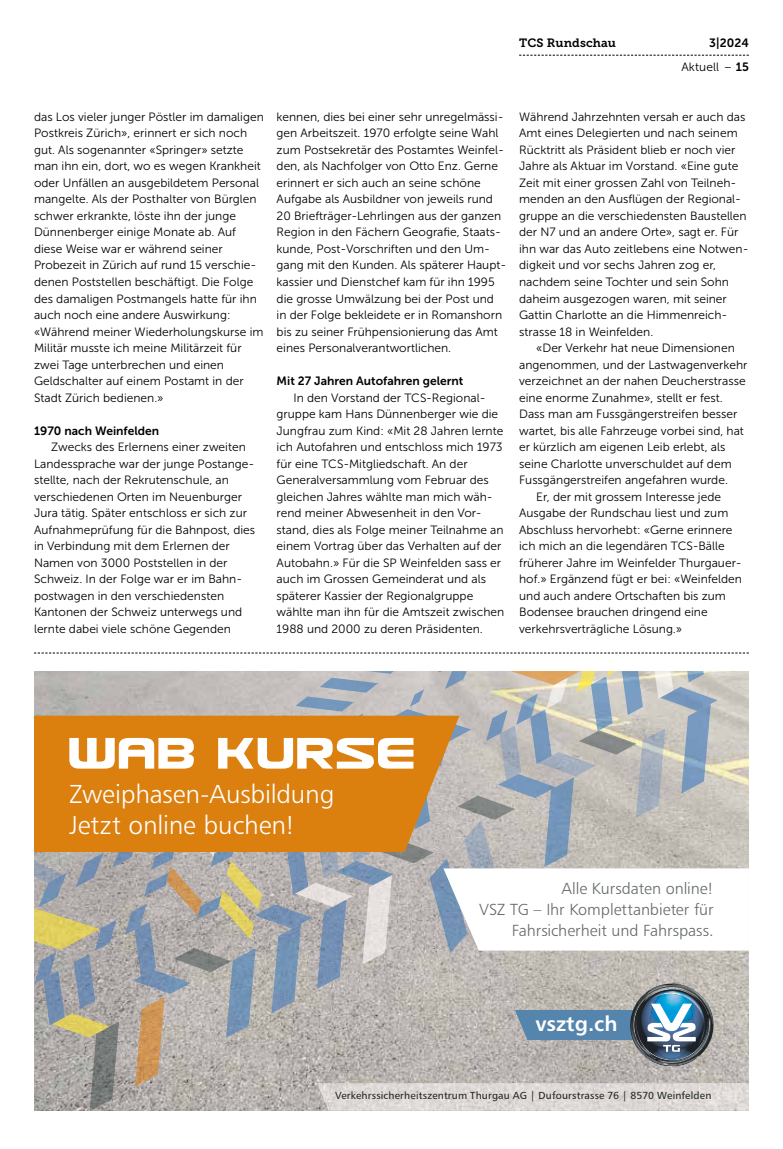
<style>
.page{position:relative;width:783px;height:1149px;background:#fff}
.page>*{position:absolute;margin:0;border:0;box-sizing:border-box;transform-origin:0 0}
.t1{font:52.8px "Usuzi";color:#fff}
.t2{font:25.95px/31.7px "Humanist 777 BT Light B";letter-spacing:-.005em;color:#fff}
.t3{font:20.85px "Humanist 777 BT Bold B";color:#fff}
.t4{font:16.05px/21px "Humanist 777 BT Light B";letter-spacing:-.005em;color:#64696a;text-align:right}
.t5{font:12px/16.5px "Museo Sans 300";color:#000}
.t6{font:12px "Museo Sans 700";color:#000}
.t7{font:12px "Museo Slab 700";letter-spacing:.01em;color:#000}
.t8{font:10.2px "Humanist 777 BT Roman B";letter-spacing:.015em;color:#212424}
.s1{font-family:"Museo Sans 700"}
</style>
<div class="page">
<svg style="left:519px;top:55px;width:229px;height:1px"></svg>
<img style="left:34px;top:671px;width:714px;height:439px">
<img style="left:368px;top:671px;width:26px;height:2px">
<img style="left:319px;top:677px;width:59px;height:15px">
<img style="left:295px;top:696px;width:59px;height:15px">
<img style="left:34px;top:860px;width:28px;height:22px">
<img style="left:445px;top:671px;width:21px;height:17px">
<img style="left:510px;top:671px;width:66px;height:13px">
<img style="left:369px;top:709px;width:102px;height:41px">
<img style="left:34px;top:908px;width:65px;height:41px">
<img style="left:349px;top:713px;width:14px;height:2px">
<img style="left:410px;top:689px;width:14px;height:17px">
<img style="left:112px;top:851px;width:29px;height:16px">
<img style="left:75px;top:852px;width:29px;height:35px">
<img style="left:39px;top:872px;width:28px;height:34px">
<img style="left:681px;top:710px;width:29px;height:83px">
<img style="left:635px;top:728px;width:30px;height:89px">
<img style="left:544px;top:777px;width:29px;height:89px">
<img style="left:464px;top:820px;width:37px;height:48px">
<img style="left:429px;top:858px;width:38px;height:94px">
<img style="left:362px;top:884px;width:30px;height:80px">
<img style="left:317px;top:906px;width:29px;height:82px">
<img style="left:271px;top:928px;width:30px;height:85px">
<img style="left:226px;top:947px;width:29px;height:90px">
<img style="left:135px;top:996px;width:29px;height:90px">
<img style="left:90px;top:1021px;width:29px;height:89px">
<svg style="left:607px;top:671px;width:9px;height:5px"></svg>
<img style="left:576px;top:671px;width:19px;height:21px">
<img style="left:546px;top:677px;width:21px;height:31px">
<img style="left:516px;top:693px;width:21px;height:31px">
<img style="left:486px;top:709px;width:21px;height:31px">
<img style="left:275px;top:851px;width:11px;height:2px">
<img style="left:125px;top:903px;width:21px;height:31px">
<img style="left:95px;top:919px;width:21px;height:31px">
<img style="left:35px;top:951px;width:21px;height:32px">
<img style="left:660px;top:686px;width:57px;height:24px">
<img style="left:579px;top:730px;width:57px;height:24px">
<img style="left:538px;top:751px;width:58px;height:25px">
<img style="left:498px;top:773px;width:57px;height:24px">
<img style="left:459px;top:795px;width:56px;height:24px">
<img style="left:376px;top:851px;width:58px;height:12px">
<img style="left:336px;top:860px;width:57px;height:24px">
<img style="left:295px;top:882px;width:58px;height:24px">
<img style="left:254px;top:904px;width:58px;height:24px">
<img style="left:173px;top:947px;width:58px;height:24px">
<img style="left:133px;top:969px;width:58px;height:24px">
<img style="left:52px;top:1012px;width:57px;height:25px">
<img style="left:227px;top:859px;width:35px;height:50px">
<img style="left:219px;top:889px;width:35px;height:49px">
<img style="left:211px;top:851px;width:24px;height:15px">
<img style="left:197px;top:895px;width:24px;height:24px">
<img style="left:182px;top:851px;width:35px;height:5px">
<img style="left:166px;top:866px;width:35px;height:49px">
<img style="left:151px;top:851px;width:25px;height:18px">
<img style="left:144px;top:872px;width:25px;height:24px">
<img style="left:687px;top:671px;width:16px;height:11px">
<img style="left:654px;top:671px;width:19px;height:27px">
<img style="left:621px;top:671px;width:21px;height:43px">
<img style="left:591px;top:676px;width:21px;height:55px">
<img style="left:530px;top:709px;width:21px;height:54px">
<img style="left:499px;top:725px;width:22px;height:55px">
<svg style="left:506px;top:773px;width:12px;height:7px"></svg>
<img style="left:347px;top:851px;width:22px;height:10px">
<img style="left:317px;top:851px;width:21px;height:27px">
<img style="left:286px;top:851px;width:22px;height:43px">
<img style="left:134px;top:921px;width:22px;height:54px">
<img style="left:74px;top:953px;width:21px;height:55px">
<img style="left:43px;top:970px;width:22px;height:54px">
<img style="left:317px;top:1082px;width:431px;height:28px">
<svg style="left:443px;top:868px;width:305px;height:82px"></svg>
<img style="left:710px;top:984px;width:2px;height:39px">
<svg style="left:514px;top:983px;width:196px;height:83px;background:#8999a4"></svg>
<svg style="left:34px;top:715px;width:425px;height:136px;background:#d8821a"></svg>
<svg style="left:34px;top:652px;width:714px;height:1px"></svg>
<p class="t7" style="left:519px;top:36px;width:98px">TCS Rundschau</p>
<p class="t6" style="left:709px;top:36px;width:41px">3|2024</p>
<p class="t5" style="left:681px;top:59px;width:69px">Aktuell – <span class="s1">15</span></p>
<p class="t5" style="left:34px;top:108px;width:231px">das Los vieler junger Pöstler im damaligen Postkreis Zürich», erinnert er sich noch gut. Als sogenannter «Springer» setzte man ihn ein, dort, wo es wegen Krankheit oder Unfällen an ausgebildetem Personal mangelte. Als der Posthalter von Bürglen schwer erkrankte, löste ihn der junge Dünnenberger einige Monate ab. Auf diese Weise war er während seiner Probezeit in Zürich auf rund 15 verschie&shy;denen Poststellen beschäftigt. Die Folge des damaligen Postmangels hatte für ihn auch noch eine andere Auswirkung: «Während meiner Wiederholungskurse im Militär musste ich meine Militärzeit für zwei Tage unterbrechen und einen Geldschalter auf einem Postamt in der Stadt Zürich bedienen.»</p>
<p class="t6" style="left:34px;top:423px;width:127px">1970 nach Weinfelden</p>
<p class="t5" style="left:34px;top:438px;width:222px;text-indent:17px">Zwecks des Erlernens einer zweiten Landessprache war der junge Postange&shy;stellte, nach der Rekrutenschule, an verschiedenen Orten im Neuenburger Jura tätig. Später entschloss er sich zur Aufnahmeprüfung für die Bahnpost, dies in Verbindung mit dem Erlernen der Namen von 3000 Poststellen in der Schweiz. In der Folge war er im Bahn&shy;postwagen in den verschiedensten Kantonen der Schweiz unterwegs und lernte dabei viele schöne Gegenden</p>
<p class="t5" style="left:276px;top:108px;width:231px">kennen, dies bei einer sehr unregelmässi&shy;gen Arbeitszeit. 1970 erfolgte seine Wahl zum Postsekretär des Postamtes Weinfel&shy;den, als Nachfolger von Otto Enz. Gerne erinnert er sich auch an seine schöne Aufgabe als Ausbildner von jeweils rund 20 Briefträger-Lehrlingen aus der ganzen Region in den Fächern Geografie, Staats&shy;kunde, Post-Vorschriften und den Um&shy;gang mit den Kunden. Als späterer Haupt&shy;kassier und Dienstchef kam für ihn 1995 die grosse Umwälzung bei der Post und in der Folge bekleidete er in Romanshorn bis zu seiner Frühpensionierung das Amt eines Personalverantwortlichen.</p>
<p class="t6" style="left:276px;top:374px;width:188px">Mit 27 Jahren Autofahren gelernt</p>
<p class="t5" style="left:276px;top:389px;width:229px;text-indent:17px">In den Vorstand der TCS-Regional&shy;gruppe kam Hans Dünnenberger wie die Jungfrau zum Kind: «Mit 28 Jahren lernte ich Autofahren und entschloss mich 1973 für eine TCS-Mitgliedschaft. An der Generalversammlung vom Februar des gleichen Jahres wählte man mich wäh&shy;rend meiner Abwesenheit in den Vor&shy;stand, dies als Folge meiner Teilnahme an einem Vortrag über das Verhalten auf der Autobahn.» Für die SP Weinfelden sass er auch im Grossen Gemeinderat und als späterer Kassier der Regionalgruppe wählte man ihn für die Amtszeit zwischen 1988 und 2000 zu deren Präsidenten.</p>
<p class="t5" style="left:519px;top:108px;width:231px">Während Jahrzehnten versah er auch das Amt eines Delegierten und nach seinem Rücktritt als Präsident blieb er noch vier Jahre als Aktuar im Vorstand. «Eine gute Zeit mit einer grossen Zahl von Teilneh&shy;menden an den Ausflügen der Regional&shy;gruppe an die verschiedensten Baustellen der N7 und an andere Orte», sagt er. Für ihn war das Auto zeitlebens eine Notwen&shy;digkeit und vor sechs Jahren zog er, nachdem seine Tochter und sein Sohn daheim ausgezogen waren, mit seiner Gattin Charlotte an die Himmenreich&shy;strasse 18 in Weinfelden.</p>
<p class="t5" style="left:536px;top:339px;width:200px">«Der Verkehr hat neue Dimensionen</p>
<p class="t5" style="left:519px;top:356px;width:230px">angenommen, und der Lastwagenverkehr</p>
<p class="t5" style="left:519px;top:372px;width:228px">verzeichnet an der nahen Deucherstrasse</p>
<p class="t5" style="left:519px;top:389px;width:205px">eine enorme Zunahme», stellt er fest.</p>
<p class="t5" style="left:519px;top:405px;width:220px">Dass man am Fussgängerstreifen besser</p>
<p class="t5" style="left:519px;top:422px;width:226px">wartet, bis alle Fahrzeuge vorbei sind, hat</p>
<p class="t5" style="left:519px;top:438px;width:208px">er kürzlich am eigenen Leib erlebt, als</p>
<p class="t5" style="left:519px;top:455px;width:214px">seine Charlotte unverschuldet auf dem</p>
<p class="t5" style="left:519px;top:471px;width:210px">Fussgängerstreifen angefahren wurde.</p>
<p class="t5" style="left:536px;top:488px;width:186px">Er, der mit grossem Interesse jede</p>
<p class="t5" style="left:519px;top:504px;width:211px">Ausgabe der Rundschau liest und zum</p>
<p class="t5" style="left:519px;top:521px;width:215px">Abschluss hervorhebt: «Gerne erinnere</p>
<p class="t5" style="left:519px;top:537px;width:207px">ich mich an die legendären TCS-Bälle</p>
<p class="t5" style="left:519px;top:554px;width:224px">früherer Jahre im Weinfelder Thurgauer-</p>
<p class="t5" style="left:519px;top:570px;width:224px">hof.» Ergänzend fügt er bei: «Weinfelden</p>
<p class="t5" style="left:519px;top:587px;width:208px">und auch andere Ortschaften bis zum</p>
<p class="t5" style="left:519px;top:603px;width:190px">Bodensee brauchen dringend eine</p>
<p class="t5" style="left:519px;top:620px;width:164px">verkehrsverträgliche Lösung.»</p>
<h1 class="t1" style="left:69px;top:725px;width:349px">WAB KURSE</h1>
<h2 class="t2" style="left:69px;top:777px;width:266px">Zweiphasen-Ausbildung<br>Jetzt online buchen!</h2>
<h3 class="t4" style="left:479px;top:877px;width:236px">Alle Kursdaten online!<br>VSZ TG – Ihr Komplettanbieter für<br>Fahrsicherheit und Fahrspass.</h3>
<h3 class="t3" style="left:535px;top:1010px;width:84px">vsztg.ch</h3>
<p class="t8" style="left:335px;top:1089px;width:378px">Verkehrssicherheitszentrum Thurgau AG | Dufourstrasse 76 | 8570 Weinfelden</p>
</div>
